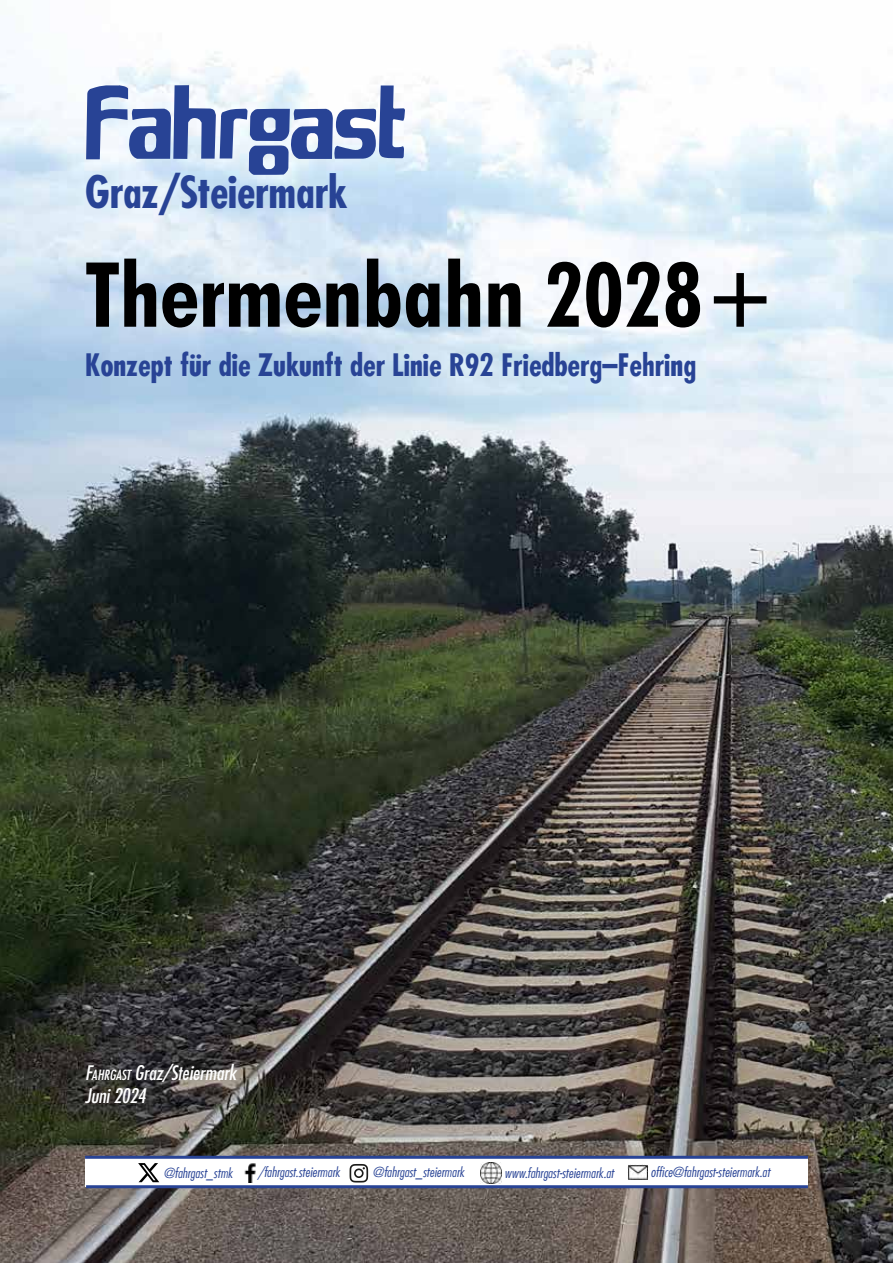
<style>
.page{position:relative;width:893px;height:1263px;background:#fff}
.page>*{position:absolute;margin:0;border:0;box-sizing:border-box;transform-origin:0 0}
.t1{font:700 condensed 90px "Futura BT";color:#000}
.t2{font:700 condensed 43.5px "Futura";letter-spacing:-.01em;color:#284395}
.t3{font:700 condensed 30px "Futura";color:#284395}
.t4{font:italic condensed 19.5px/23.4px "Futura";color:#fff}
.t5{font:italic 300 condensed 13.5px "Futura";letter-spacing:.01em;color:#284395}
.s1{font-style:inherit}
.s2{font-size:13.65px}
</style>
<div class="page">
<img style="left:0;top:45px;width:893px;height:1218px">
<div style="left:85px;top:1157px;width:723px;height:30px;background:#fff"></div>
<svg style="left:86px;top:85px;width:319px;height:90px"></svg>
<img style="left:244px;top:1163px;width:12px;height:19px">
<svg style="left:138px;top:1163px;width:21px;height:19px"></svg>
<img style="left:481px;top:1163px;width:21px;height:20px">
<hr style="left:86px;top:1185px;width:722px;height:3px;background:#284395">
<hr style="left:85px;top:1156px;width:723px;height:3px;background:#284395">
<img style="left:627px;top:1165px;width:22px;height:15px">
<svg style="left:350px;top:1164px;width:18px;height:18px"></svg>
<h2 class="t2" style="left:85px;top:163px;width:264px">Graz/Steiermark</h2>
<h1 class="t1" style="left:85px;top:240px;width:694px">Thermenbahn 2028+</h1>
<h3 class="t3" style="left:85px;top:346px;width:613px">Konzept für die Zukunft der Linie R92 Friedberg–Fehring</h3>
<h3 class="t4" style="left:85px;top:1060px;width:153px"><span class="s1">F</span><span class="s2">AHRGAST</span> Graz/Steiermark<br>Juni 2024</h3>
<p class="t5" style="left:164px;top:1164px;width:71px">@fahrgast_stmk</p>
<p class="t5" style="left:258px;top:1164px;width:84px">/fahrgast.steiermark</p>
<p class="t5" style="left:504px;top:1164px;width:111px">www.fahrgast-steiermark.at</p>
<p class="t5" style="left:651px;top:1164px;width:121px">office@fahrgast-steiermark.at</p>
<p class="t5" style="left:373px;top:1164px;width:93px">@fahrgast_steiermark</p>
</div>
